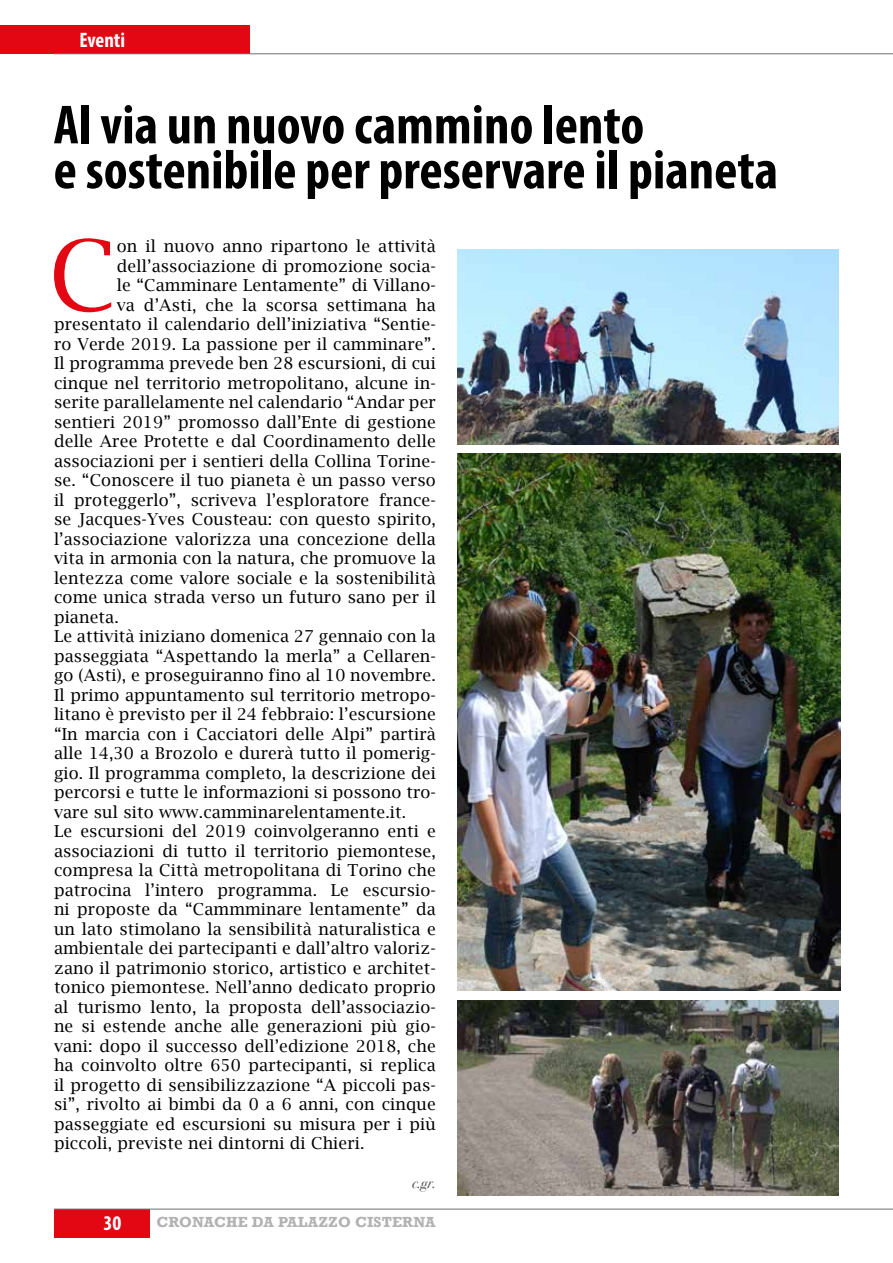
<style>
.page{position:relative;width:893px;height:1263px;background:#fff}
.page>*{position:absolute;margin:0;border:0;box-sizing:border-box;transform-origin:0 0}
.t1{font:97.5px "Lucida Bright";color:#e30613}
.t2{font:700 condensed 55.5px/45px "Myriad Pro";color:#000}
.t3{font:700 condensed 21px "Myriad Pro";color:#fff}
.t4{font:16.5px "Lucida Bright";letter-spacing:.01em;color:#000}
.t5{font:700 15px "Rockwell";letter-spacing:.01em;color:#b3b2b2}
.t6{font:italic 15px "Bodoni Svty Two ITCTT";color:#575756}
</style>
<div class="page">
<div style="left:0;top:25px;width:250px;height:29px;background:#e30613"></div>
<hr style="left:54px;top:54px;width:839px;height:1px;background:#706f6f">
<div style="left:54px;top:1209px;width:96px;height:28px;background:#e30613"></div>
<hr style="left:54px;top:1209px;width:839px;height:1px;background:#706f6f">
<img style="left:458px;top:249px;width:380px;height:195px">
<img style="left:458px;top:1001px;width:380px;height:195px">
<img style="left:458px;top:454px;width:382px;height:536px">
<p class="t3" style="left:80px;top:27px;width:47px">Eventi</p>
<h2 class="t2" style="left:54px;top:101px;width:726px">Al via un nuovo cammino lento<br>e sostenibile per preservare il pianeta</h2>
<h1 class="t1" style="left:49px;top:220px;width:69px">C</h1>
<p class="t4" style="left:117px;top:237px;width:321px">on il nuovo anno ripartono le attività</p>
<p class="t4" style="left:117px;top:256px;width:321px">dell’associazione di promozione socia-</p>
<p class="t4" style="left:117px;top:276px;width:321px">le “Camminare Lentamente” di Villano-</p>
<p class="t4" style="left:117px;top:295px;width:321px">va d’Asti, che la scorsa settimana ha</p>
<p class="t4" style="left:54px;top:315px;width:383px">presentato il calendario dell’iniziativa “Sentie-</p>
<p class="t4" style="left:54px;top:334px;width:383px">ro Verde 2019. La passione per il camminare”.</p>
<p class="t4" style="left:54px;top:354px;width:383px">Il programma prevede ben 28 escursioni, di cui</p>
<p class="t4" style="left:54px;top:373px;width:383px">cinque nel territorio metropolitano, alcune in-</p>
<p class="t4" style="left:54px;top:393px;width:383px">serite parallelamente nel calendario “Andar per</p>
<p class="t4" style="left:54px;top:412px;width:383px">sentieri 2019” promosso dall’Ente di gestione</p>
<p class="t4" style="left:54px;top:432px;width:383px">delle Aree Protette e dal Coordinamento delle</p>
<p class="t4" style="left:54px;top:451px;width:383px">associazioni per i sentieri della Collina Torine-</p>
<p class="t4" style="left:54px;top:471px;width:383px">se. “Conoscere il tuo pianeta è un passo verso</p>
<p class="t4" style="left:54px;top:490px;width:383px">il proteggerlo”, scriveva l’esploratore france-</p>
<p class="t4" style="left:54px;top:510px;width:383px">se Jacques-Yves Cousteau: con questo spirito,</p>
<p class="t4" style="left:54px;top:529px;width:383px">l’associazione valorizza una concezione della</p>
<p class="t4" style="left:54px;top:549px;width:383px">vita in armonia con la natura, che promuove la</p>
<p class="t4" style="left:54px;top:568px;width:383px">lentezza come valore sociale e la sostenibilità</p>
<p class="t4" style="left:54px;top:588px;width:383px">come unica strada verso un futuro sano per il</p>
<p class="t4" style="left:54px;top:607px;width:66px">pianeta.</p>
<p class="t4" style="left:54px;top:627px;width:383px">Le attività iniziano domenica 27 gennaio con la</p>
<p class="t4" style="left:54px;top:646px;width:383px">passeggiata “Aspettando la merla” a Cellaren-</p>
<p class="t4" style="left:54px;top:666px;width:383px">go (Asti), e proseguiranno fino al 10 novembre.</p>
<p class="t4" style="left:54px;top:685px;width:383px">Il primo appuntamento sul territorio metropo-</p>
<p class="t4" style="left:54px;top:705px;width:383px">litano è previsto per il 24 febbraio: l’escursione</p>
<p class="t4" style="left:54px;top:724px;width:383px">“In marcia con i Cacciatori delle Alpi” partirà</p>
<p class="t4" style="left:54px;top:744px;width:383px">alle 14,30 a Brozolo e durerà tutto il pomerig-</p>
<p class="t4" style="left:54px;top:763px;width:383px">gio. Il programma completo, la descrizione dei</p>
<p class="t4" style="left:54px;top:783px;width:383px">percorsi e tutte le informazioni si possono tro-</p>
<p class="t4" style="left:54px;top:802px;width:354px">vare sul sito www.camminarelentamente.it.</p>
<p class="t4" style="left:54px;top:822px;width:383px">Le escursioni del 2019 coinvolgeranno enti e</p>
<p class="t4" style="left:54px;top:841px;width:383px">associazioni di tutto il territorio piemontese,</p>
<p class="t4" style="left:54px;top:861px;width:383px">compresa la Città metropolitana di Torino che</p>
<p class="t4" style="left:54px;top:880px;width:383px">patrocina l’intero programma. Le escursio-</p>
<p class="t4" style="left:54px;top:900px;width:383px">ni proposte da “Cammminare lentamente” da</p>
<p class="t4" style="left:54px;top:919px;width:383px">un lato stimolano la sensibilità naturalistica e</p>
<p class="t4" style="left:54px;top:939px;width:383px">ambientale dei partecipanti e dall’altro valoriz-</p>
<p class="t4" style="left:54px;top:958px;width:383px">zano il patrimonio storico, artistico e architet-</p>
<p class="t4" style="left:54px;top:978px;width:383px">tonico piemontese. Nell’anno dedicato proprio</p>
<p class="t4" style="left:54px;top:997px;width:383px">al turismo lento, la proposta dell’associazio-</p>
<p class="t4" style="left:54px;top:1017px;width:383px">ne si estende anche alle generazioni più gio-</p>
<p class="t4" style="left:54px;top:1036px;width:383px">vani: dopo il successo dell’edizione 2018, che</p>
<p class="t4" style="left:54px;top:1056px;width:383px">ha coinvolto oltre 650 partecipanti, si replica</p>
<p class="t4" style="left:54px;top:1075px;width:383px">il progetto di sensibilizzazione “A piccoli pas-</p>
<p class="t4" style="left:54px;top:1095px;width:383px">si”, rivolto ai bimbi da 0 a 6 anni, con cinque</p>
<p class="t4" style="left:54px;top:1114px;width:383px">passeggiate ed escursioni su misura per i più</p>
<p class="t4" style="left:54px;top:1134px;width:312px">piccoli, previste nei dintorni di Chieri.</p>
<p class="t6" style="left:412px;top:1170px;width:25px">c.gr.</p>
<p class="t3" style="left:104px;top:1210px;width:19px">30</p>
<p class="t5" style="left:156px;top:1213px;width:281px">CRONACHE DA PALAZZO CISTERNA</p>
</div>
